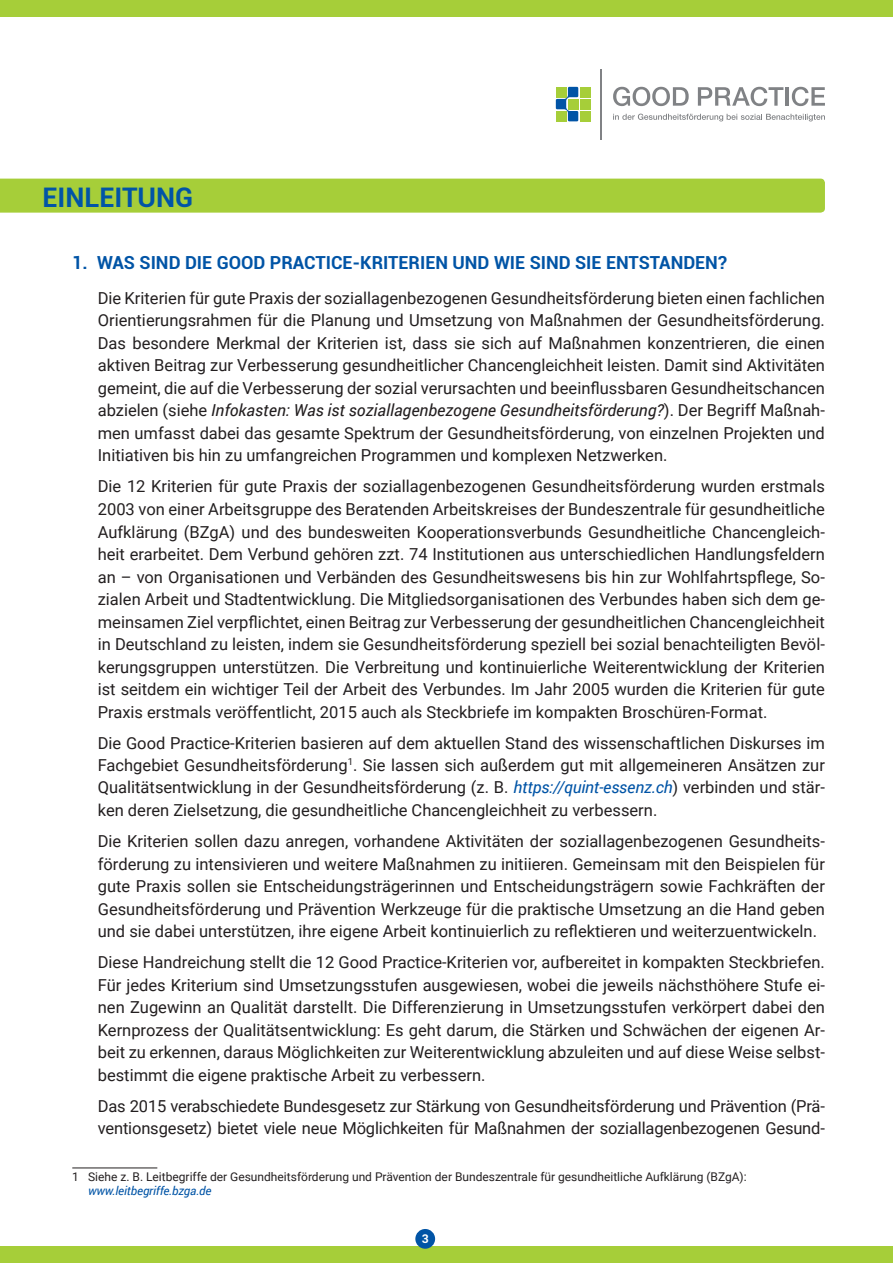
<style>
.page{position:relative;width:893px;height:1263px;background:#fff}
.page>*{position:absolute;margin:0;border:0;box-sizing:border-box;transform-origin:0 0}
.t1{font:700 27px "Roboto";color:#0154a6}
.t2{font:700 18px "Roboto";color:#0154a6}
.t3{font:16.5px/22.5px "Roboto";color:#231f20;text-align:justify}
.t4{font:12px "Roboto";color:#231f20}
.t5{font:italic 12px "Roboto";letter-spacing:-.01em;color:#0154a6}
.t6{font:700 12px "Roboto";color:#fff}
.s1{font-style:italic}
.s2{font-style:italic;color:#0154a6}
</style>
<div class="page">
<div style="left:0;top:1246px;width:893px;height:17px;background:#a6ce39"></div>
<div style="left:415px;top:1229px;width:20px;height:20px;background:#0154a6;border-radius:50%"></div>
<div style="left:0;top:0;width:893px;height:17px;background:#a6ce39"></div>
<hr style="left:72px;top:1167px;width:85px;height:1px;background:#231f20">
<div style="left:0;top:179px;width:825px;height:34px;background:#a6ce39"></div>
<hr style="left:601px;top:69px;width:1px;height:70px;background:#808285">
<div style="left:580px;top:87px;width:10px;height:10px;background:#a6ce39"></div>
<div style="left:580px;top:99px;width:10px;height:10px;background:#a6ce39"></div>
<div style="left:580px;top:111px;width:10px;height:10px;background:#a6ce39"></div>
<svg style="left:556px;top:87px;width:22px;height:34px"></svg>
<svg style="left:613px;top:87px;width:76px;height:19px"></svg>
<svg style="left:698px;top:87px;width:85px;height:19px"></svg>
<hr style="left:786px;top:87px;width:3px;height:19px;background:#808285">
<svg style="left:792px;top:87px;width:33px;height:19px"></svg>
<svg style="left:613px;top:114px;width:212px;height:7px"></svg>
<h1 class="t1" style="left:43px;top:178px;width:31px">EINLEITUNG</h1>
<p class="t2" style="left:72px;top:250px;width:656px">1. WAS SIND DIE GOOD PRACTICE-KRITERIEN UND WIE SIND SIE ENTSTANDEN?</p>
<p class="t3" style="left:98px;top:286px;width:729px">Die Kriterien für gute Praxis der soziallagenbezogenen Gesundheitsförderung bieten einen fachlichen Orientierungsrahmen für die Planung und Umsetzung von Maßnahmen der Gesundheitsförderung.<br>Das besondere Merkmal der Kriterien ist, dass sie sich auf M aßnahmen konzentrieren, die einen aktiven Beitrag zur Verbesserung gesundheitlicher Chancengleichheit leisten. Damit sind Aktivitäten gemeint, die auf die Verbesserung der sozial verursachten und beeinflussbaren Gesundheitschancen abzielen (siehe <span class="s1">Infokasten: Was ist soziallagenbezogene Gesundheitsförderung?</span>). Der Begriff M aßnah&shy;men umfasst dabei das gesamte Spektrum der Gesundheitsförderung, von einzelnen Projekten und I nitiativen bis hin zu umfangreichen Programmen und komplexen Netzwerken.</p>
<p class="t3" style="left:98px;top:475px;width:729px">Die 12 Kriterien für gute Praxis der soziallagenbezogenen Gesundheitsförderung wurden erstmals 2003 von einer Arbeitsgruppe des Beratenden Arbeitskreises der Bundeszentrale für gesundheitliche Aufklärung (BZgA) und des bundesweiten Kooperationsverbunds Gesundheitliche Chancengleich&shy;heit erarbeitet. Dem Verbund gehören zzt. 74 I nstitutionen aus unterschiedlichen H andlungsfeldern an – von Organisationen und Verbänden des Gesundheitswesens bis hin zur Wohlfahrtspflege, So&shy;zialen Arbeit und Stadtentwicklung. Die M itgliedsorganisationen des Verbundes haben sich dem ge&shy;meinsamen Ziel verpflichtet, einen Beitrag zur Verbesserung der gesundheitlichen Chancengleichheit in Deutschland zu leisten, indem sie Gesundheitsförderung speziell bei sozial benachteiligten Bevöl&shy;kerungsgruppen unterstützen. Die Verbreitung und kontinuierliche Weiterentwicklung der Kriterien ist seitdem ein wichtiger Teil der Arbeit des Verbundes. I m Jahr 2005 wurden die Kriterien für gute Praxis erstmals veröffentlicht, 2015 auch als Steckbriefe im kompakten Broschüren-Format.</p>
<p class="t3" style="left:98px;top:731px;width:729px">Die Good Practice-Kriterien basieren auf dem aktuellen Stand des wissenschaftlichen Diskurses im Fachgebiet Gesundheitsförderung<sup>1</sup>. Sie lassen sich außerdem gut mit allgemeineren Ansätzen zur Qualitätsentwicklung in der Gesundheitsförderung (z. B. <span class="s2">https://quint-essenz.ch</span>) verbinden und stär&shy;ken deren Zielsetzung, die gesundheitliche Chancengleichheit zu verbessern.</p>
<p class="t3" style="left:98px;top:829px;width:729px">Die Kriterien sollen dazu anregen, vorhandene Aktivitäten der soziallagenbezogenen Gesundheits&shy;förderung zu intensivieren und weitere Maßnahmen zu initiieren. Gemeinsam mit den Beispielen für gute Praxis sollen sie Entscheidungsträgerinnen und Entscheidungsträgern sowie Fachkräften der Gesundheitsförderung und Prävention Werkzeuge für die praktische Umsetzung an die H and geben und sie dabei unterstützen, ihre eigene Arbeit kontinuierlich zu reflektieren und weiterzuentwickeln.</p>
<p class="t3" style="left:98px;top:950px;width:729px">Diese H andreichung stellt die 12 Good Practice-Kriterien vor, aufbereitet in kompakten Steckbriefen.<br>Für jedes Kriterium sind Umsetzungsstufen ausgewiesen, wobei die jeweils nächsthöhere Stufe ei&shy;nen Zugewinn an Qualität darstellt. Die Differenzierung in Umsetzungsstufen verkörpert dabei den Kernprozess der Qualitätsentwicklung: Es geht darum, die Stärken und Schwächen der eigenen Ar&shy;beit zu erkennen, daraus Möglichkeiten zur Weiterentwicklung abzuleiten und auf diese Weise selbst&shy;bestimmt die eigene praktische Arbeit zu verbessern.</p>
<p class="t3" style="left:98px;top:1094px;width:729px">Das 2015 verabschiedete Bundesgesetz zur Stärkung von Gesundheitsförderung und Prävention (Prä&shy;ventionsgesetz) bietet viele neue Möglichkeiten für M aßnahmen der soziallagenbezogenen Gesund-</p>
<p class="t4" style="left:72px;top:1169px;width:676px">1 Siehe z. B. Leitbegriffe der Gesundheitsförderung und Prävention der Bundeszentrale für gesundheitliche Aufklärung (BZgA):</p>
<p class="t5" style="left:88px;top:1182px;width:125px">www.leitbegriffe.bzga.de</p>
<p class="t6" style="left:422px;top:1230px;width:8px">3</p>
</div>
